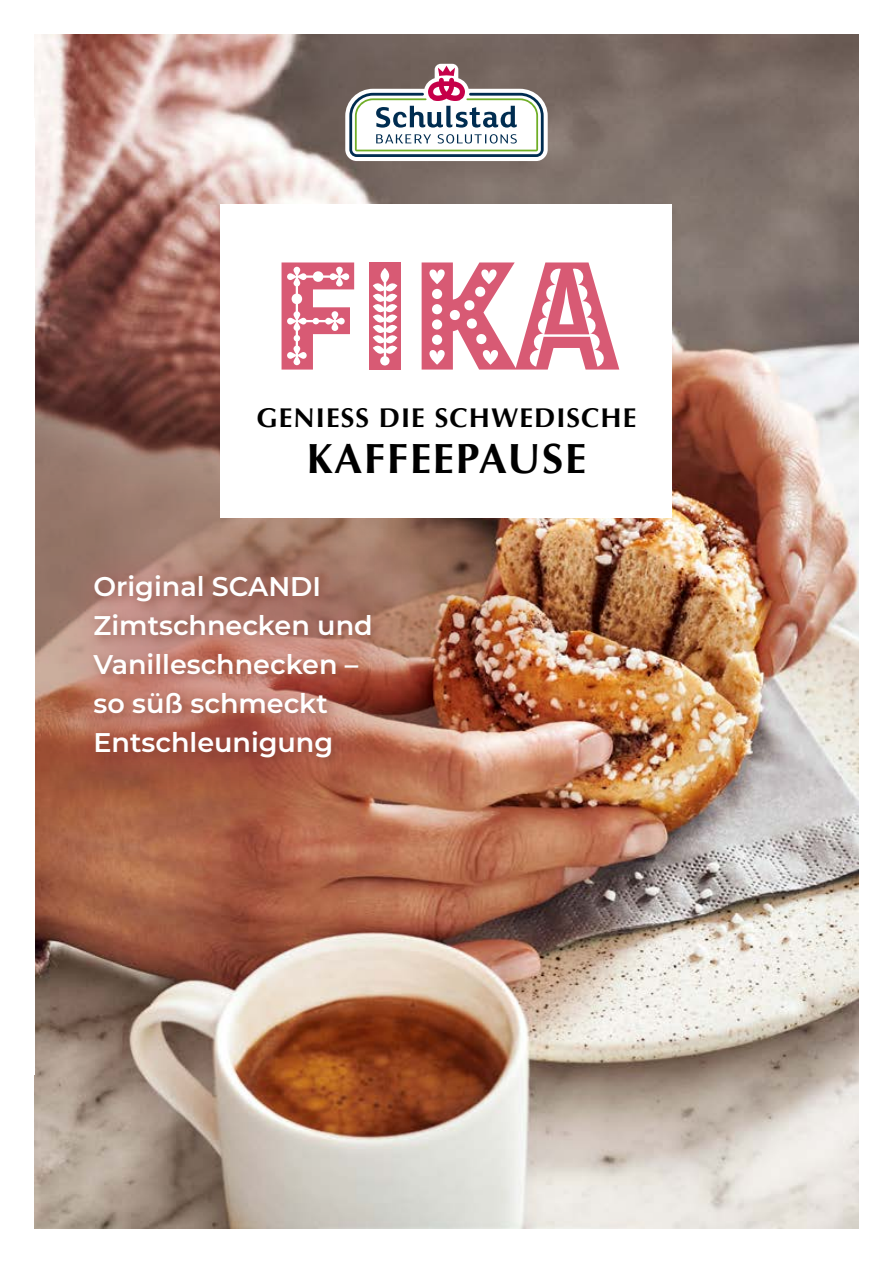
<style>
.page{position:relative;width:893px;height:1263px;background:#fff}
.page>*{position:absolute;margin:0;border:0;box-sizing:border-box;transform-origin:0 0}
.t1{font:700 42.45px "Optima";letter-spacing:.04em;color:#000}
.t2{font:700 27.3px "Optima";letter-spacing:.04em;color:#000}
.t3{font:600 27px/39px "Montserrat";color:#fff}
</style>
<div class="page">
<img style="left:34px;top:34px;width:825px;height:1195px">
<img style="left:34px;top:337px;width:533px;height:525px">
<svg style="left:345px;top:64px;width:203px;height:97px"></svg>
<div style="left:221px;top:204px;width:449px;height:314px;background:#fff"></div>
<div style="left:369px;top:262px;width:32px;height:108px;background:#d85a74"></div>
<svg style="left:373px;top:268px;width:24px;height:97px"></svg>
<svg style="left:422px;top:262px;width:197px;height:108px"></svg>
<svg style="left:282px;top:262px;width:72px;height:108px"></svg>
<div style="left:57px;top:538px;width:352px;height:257px;background:#d85a74;opacity:.5"></div>
<p class="t2" style="left:257px;top:402px;width:381px">GENIESS DIE SCHWEDISCHE</p>
<h1 class="t1" style="left:307px;top:433px;width:281px">KAFFEEPAUSE</h1>
<p class="t3" style="left:94px;top:569px;width:281px">Original SCANDI<br>Zimtschnecken und<br>Vanilleschnecken – so süß schmeckt<br>Entschleunigung</p>
</div>
